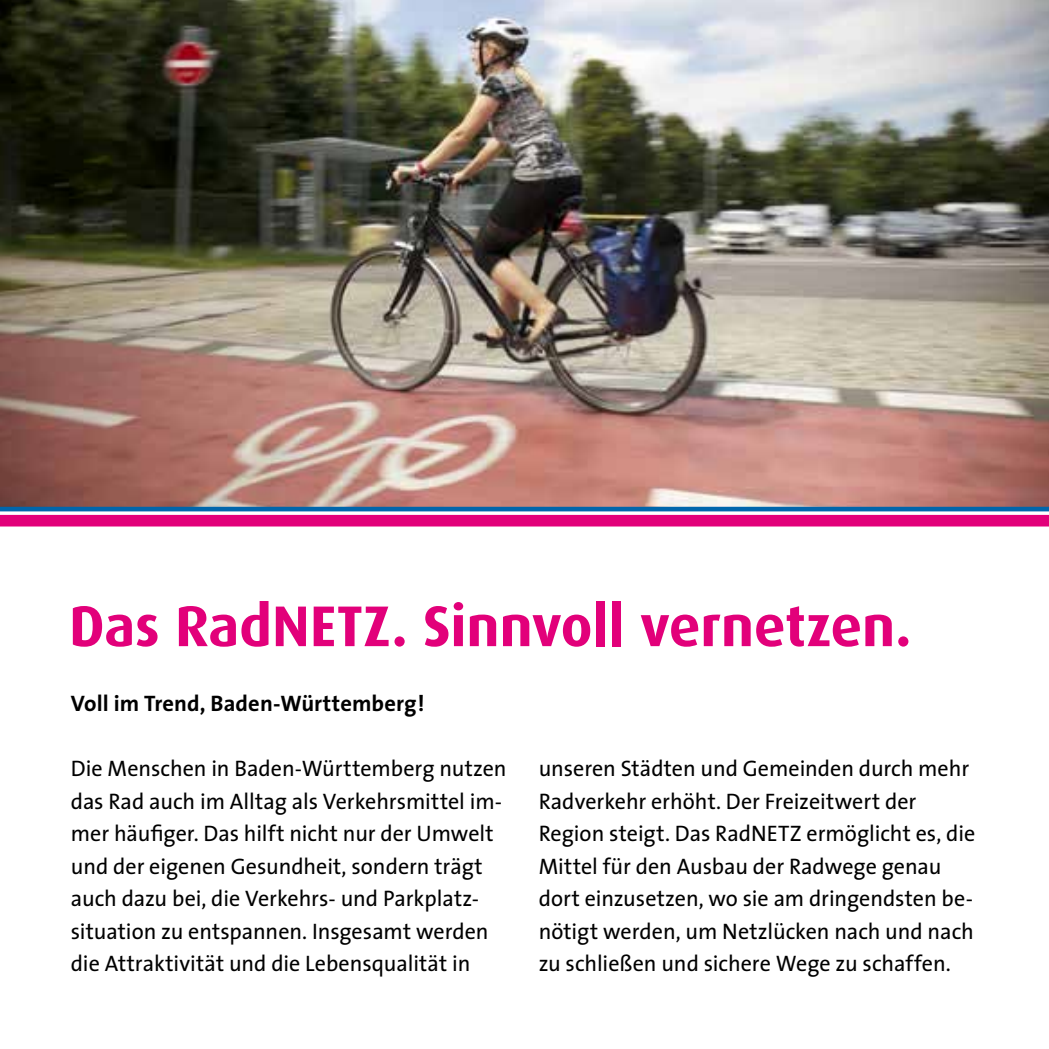
<style>
.page{position:relative;width:1049px;height:1049px;background:#fff}
.page>*{position:absolute;margin:0;border:0;box-sizing:border-box;transform-origin:0 0}
.t1{font:700 57.5px "Dax";letter-spacing:-.005em;color:#e2007a}
.t2{font:22.5px/32.5px "The Sans";color:#000}
.t3{font:700 22.5px "The Sans";letter-spacing:.005em;color:#000}
</style>
<div class="page">
<img style="left:0;top:0;width:1048px;height:507px">
<hr style="left:1048px;top:0;width:1px;height:511px;background:#ffed00">
<hr style="left:0;top:507px;width:1049px;height:4px;background:#0066ac">
<div style="left:0;top:515px;width:1049px;height:11px;background:#e2007a"></div>
<h1 class="t1" style="left:69px;top:593px;width:844px">Das RadNETZ. Sinnvoll vernetzen.</h1>
<p class="t3" style="left:71px;top:685px;width:355px">Voll im Trend, Baden-Württemberg!</p>
<p class="t2" style="left:71px;top:752px;width:437px">Die Menschen in Baden-Württemberg nutzen das Rad auch im Alltag als Verkehrsmittel im&shy;mer häufiger. Das hilft nicht nur der Umwelt und der eigenen Gesundheit, sondern trägt auch dazu bei, die Verkehrs- und Parkplatz&shy;situation zu entspannen. Insgesamt werden die Attraktivität und die Lebensqualität in</p>
<p class="t2" style="left:539px;top:752px;width:438px">unseren Städten und Gemeinden durch mehr Radverkehr erhöht. Der Freizeitwert der Region steigt. Das RadNETZ ermöglicht es, die Mittel für den Ausbau der Radwege genau dort einzusetzen, wo sie am dringendsten be&shy;nötigt werden, um Netzlücken nach und nach zu schließen und sichere Wege zu schaffen.</p>
</div>
